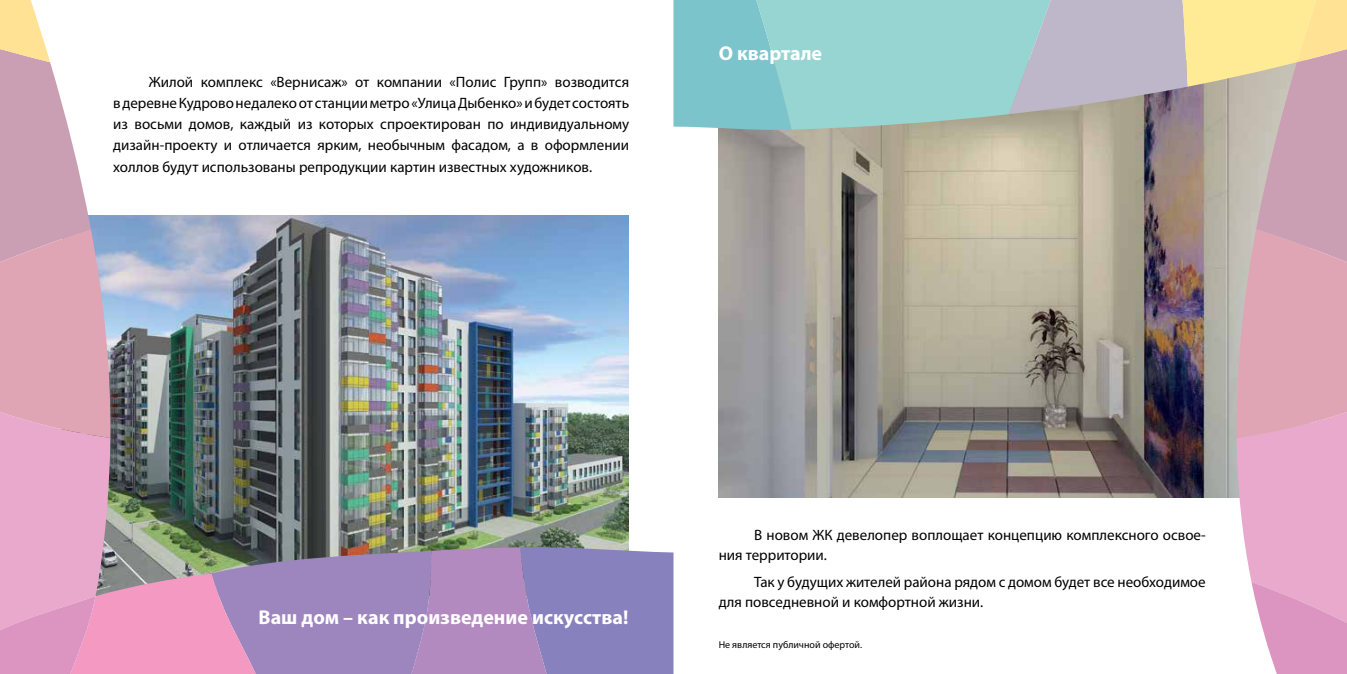
<style>
.page{position:relative;width:1347px;height:674px;background:#fff}
.page>*{position:absolute;margin:0;border:0;box-sizing:border-box;transform-origin:0 0}
.t1{font:700 20px "Myriad Pro";color:#fff}
.t2{font:15px/21.2px "Myriad Pro";color:#000}
.t3{font:10px "Myriad Pro";color:#000}
</style>
<div class="page">
<img style="left:791px;top:130px;width:218px;height:367px">
<div style="left:791px;top:0;width:218px;height:130px;background:#96d5d2"></div>
<svg style="left:1009px;top:0;width:337px;height:673px"></svg>
<img style="left:0;top:0;width:791px;height:673px">
<p class="t2" style="left:113px;top:71px;width:517px;text-align:justify;text-indent:35px">Жилой комплекс «Вернисаж» от компании «Полис Групп» возводится в деревне Кудрово недалеко от станции метро «Улица Дыбенко» и будет состоять из восьми домов, каждый из которых спроектирован по индивидуальному дизайн-проекту и отличается ярким, необычным фасадом, а в оформлении холлов будут использованы репродукции картин известных художников.</p>
<h1 class="t1" style="left:718px;top:40px;width:105px">О квартале</h1>
<h1 class="t1" style="left:259px;top:603px;width:371px">Ваш дом – как произведение искусства!</h1>
<p class="t2" style="left:718px;top:524px;width:488px;line-height:20px;text-indent:35px">В новом ЖК девелопер воплощает концепцию комплексного освое&shy;ния территории.</p>
<p class="t2" style="left:718px;top:571px;width:488px;line-height:20px;text-indent:35px">Так у будущих жителей района рядом с домом будет все необходимое для повседневной и комфортной жизни.</p>
<p class="t3" style="left:718px;top:638px;width:145px">Не является публичной офертой.</p>
</div>
